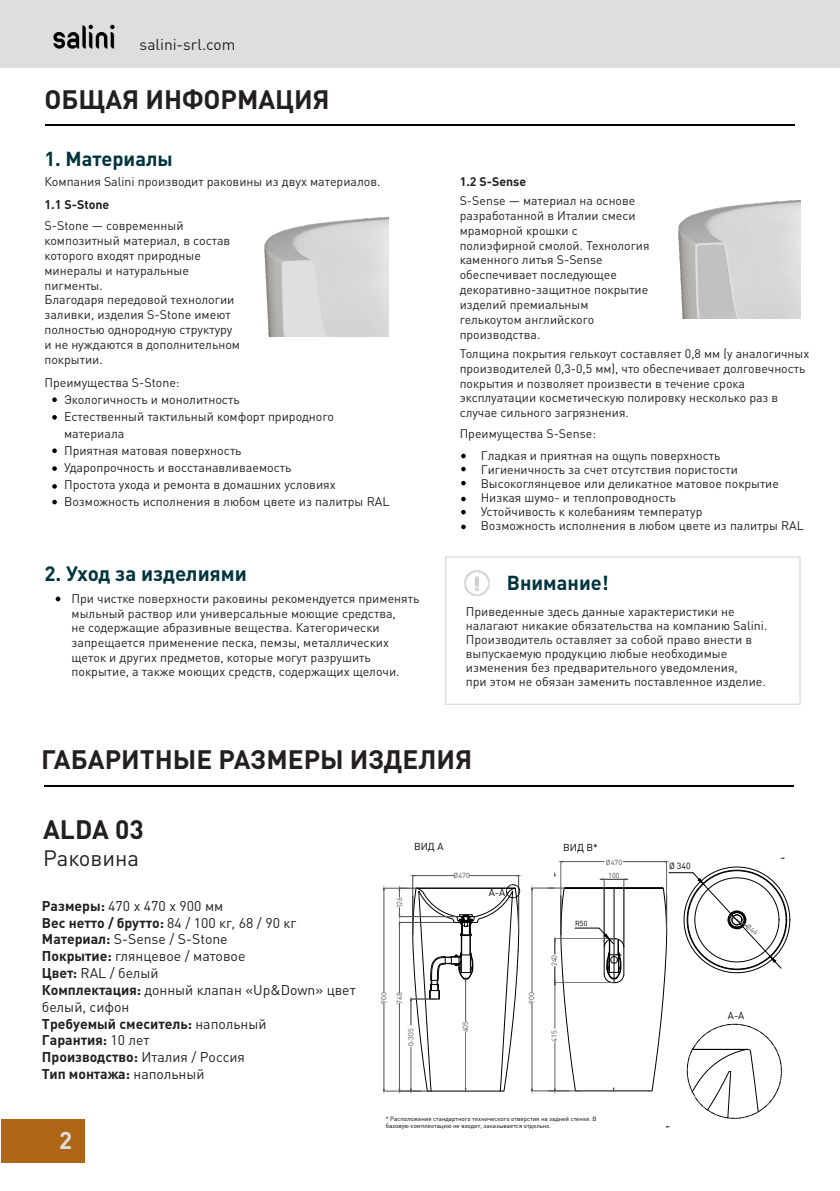
<style>
.page{position:relative;width:840px;height:1191px;background:#fff}
.page>*{position:absolute;margin:0;border:0;box-sizing:border-box;transform-origin:0 0}
.t1{font:700 26.4px "DIN Pro";color:#231f20}
.t2{font:700 24px "DIN Pro";color:#dddee0}
.t3{font:22px "DIN Pro";color:#231f20}
.t4{font:700 20.6px "DIN Pro";letter-spacing:-.005em;color:#00343e}
.t5{font:700 20px "DIN Pro";color:#00343e}
.t6{font:15.6px "DIN Pro";color:#231f20}
.t7{font:14px/16.8px "DIN Pro";color:#231f20}
.t8{font:12.4px/15px "DIN Pro";color:#231f20}
.t9{font:700 12.4px "DIN Pro";color:#231f20}
.t10{font:10px "DIN Pro";color:#000}
.t11{font:8.8px "DIN Pro";color:#000}
.t12{font:7.2px/15.6px "DIN Pro";color:#545454}
.t13{font:7.2px "DIN Pro";color:#535353}
.t14{font:7.2px "DIN Pro";color:#545454}
.t15{font:7.2px "DIN Pro";color:#000}
.t16{font:6.2px/7.4px "DIN Pro";color:#000}
.s1{font-weight:700}
</style>
<div class="page">
<div style="left:0;top:0;width:839px;height:67px;background:#dddee0"></div>
<img style="left:53px;top:24px;width:62px;height:25px">
<img style="left:264px;top:217px;width:124px;height:119px">
<svg style="left:52px;top:397px;width:5px;height:5px"></svg>
<svg style="left:52px;top:415px;width:5px;height:5px"></svg>
<svg style="left:52px;top:448px;width:5px;height:5px"></svg>
<svg style="left:52px;top:466px;width:5px;height:5px"></svg>
<svg style="left:52px;top:484px;width:5px;height:5px"></svg>
<svg style="left:52px;top:500px;width:5px;height:4px"></svg>
<hr style="left:45px;top:124px;width:749px;height:2px;background:#000">
<img style="left:678px;top:200px;width:122px;height:118px">
<svg style="left:461px;top:467px;width:4px;height:4px"></svg>
<svg style="left:461px;top:454px;width:4px;height:4px"></svg>
<svg style="left:461px;top:481px;width:4px;height:4px"></svg>
<svg style="left:461px;top:497px;width:4px;height:4px"></svg>
<svg style="left:461px;top:510px;width:4px;height:4px"></svg>
<svg style="left:461px;top:524px;width:4px;height:5px"></svg>
<svg style="left:56px;top:596px;width:4px;height:5px"></svg>
<div style="left:444px;top:556px;width:356px;height:149px;border:1px solid #dddee0"></div>
<img style="left:464px;top:570px;width:26px;height:26px">
<hr style="left:44px;top:784px;width:749px;height:2px;background:#000">
<div style="left:1px;top:1119px;width:83px;height:43px;background:#ae6514"></div>
<hr style="left:412px;top:875px;width:1px;height:59px;background:#545454">
<hr style="left:518px;top:875px;width:1px;height:59px;background:#545454">
<hr style="left:414px;top:875px;width:40px;height:1px;background:#545454">
<hr style="left:469px;top:875px;width:47px;height:1px;background:#545454">
<svg style="left:383px;top:884px;width:137px;height:207px"></svg>
<hr style="left:560px;top:862px;width:1px;height:72px;background:#535353">
<hr style="left:666px;top:862px;width:1px;height:72px;background:#535353">
<hr style="left:562px;top:861px;width:41px;height:1px;background:#535353">
<hr style="left:623px;top:861px;width:41px;height:1px;background:#535353">
<svg style="left:531px;top:872px;width:250px;height:246px"></svg>
<p class="t6" style="left:140px;top:32px;width:97px">salini-srl.com</p>
<p class="t1" style="left:44px;top:77px;width:287px">ОБЩАЯ ИНФОРМАЦИЯ</p>
<p class="t5" style="left:44px;top:142px;width:130px">1. Материалы</p>
<p class="t8" style="left:44px;top:173px;width:337px">Компания Salini производит раковины из двух материалов.</p>
<p class="t9" style="left:44px;top:194px;width:66px">1.1 S-Stone</p>
<p class="t8" style="left:44px;top:217px;width:141px">S-Stone — современный</p>
<p class="t8" style="left:44px;top:231px;width:187px">композитный материал, в состав</p>
<p class="t8" style="left:44px;top:246px;width:158px">которого входят природные</p>
<p class="t8" style="left:44px;top:261px;width:146px">минералы и натуральные</p>
<p class="t8" style="left:44px;top:276px;width:60px">пигменты.</p>
<p class="t8" style="left:44px;top:291px;width:197px">Благодаря передовой технологии заливки, изделия S-Stone имеют полностью однородную структуру и не нуждаются в дополнительном покрытии.</p>
<p class="t8" style="left:44px;top:373px;width:137px">Преимущества S-Stone:</p>
<p class="t8" style="left:64px;top:390px;width:177px">Экологичность и монолитность</p>
<p class="t8" style="left:64px;top:407px;width:271px">Естественный тактильный комфорт природного</p>
<p class="t8" style="left:64px;top:425px;width:62px">материала</p>
<p class="t8" style="left:64px;top:442px;width:179px">Приятная матовая поверхность</p>
<p class="t8" style="left:64px;top:459px;width:229px">Ударопрочность и восстанавливаемость</p>
<p class="t8" style="left:64px;top:476px;width:273px">Простота ухода и ремонта в домашних условиях</p>
<p class="t8" style="left:64px;top:493px;width:327px">Возможность исполнения в любом цвете из палитры RAL</p>
<p class="t4" style="left:44px;top:556px;width:204px">2. Уход за изделиями</p>
<p class="t8" style="left:71px;top:590px;width:349px">При чистке поверхности раковины рекомендуется применять</p>
<p class="t8" style="left:71px;top:604px;width:326px">мыльный раствор или универсальные моющие средства,</p>
<p class="t8" style="left:71px;top:619px;width:309px">не содержащие абразивные вещества. Категорически</p>
<p class="t8" style="left:71px;top:633px;width:319px">запрещается применение песка, пемзы, металлических</p>
<p class="t8" style="left:71px;top:648px;width:300px">щеток и других предметов, которые могут разрушить</p>
<p class="t8" style="left:71px;top:663px;width:329px">покрытие, а также моющих средств, содержащих щелочи.</p>
<p class="t9" style="left:459px;top:171px;width:68px">1.2 S-Sense</p>
<p class="t8" style="left:459px;top:192px;width:177px">S-Sense — материал на основе</p>
<p class="t8" style="left:459px;top:206px;width:177px">разработанной в Италии смеси</p>
<p class="t8" style="left:459px;top:221px;width:119px">мраморной крошки с</p>
<p class="t8" style="left:459px;top:236px;width:191px">полиэфирной смолой. Технология</p>
<p class="t8" style="left:459px;top:251px;width:144px">каменного литья S-Sense</p>
<p class="t8" style="left:459px;top:266px;width:159px">обеспечивает последующее</p>
<p class="t8" style="left:459px;top:281px;width:190px">декоративно-защитное покрытие</p>
<p class="t8" style="left:459px;top:296px;width:130px">изделий премиальным</p>
<p class="t8" style="left:459px;top:311px;width:136px">гелькоутом английского</p>
<p class="t8" style="left:459px;top:326px;width:82px">производства.</p>
<p class="t8" style="left:459px;top:344px;width:351px">Толщина покрытия гелькоут составляет 0,8 мм (у аналогичных</p>
<p class="t8" style="left:459px;top:359px;width:347px">производителей 0,3-0,5 мм), что обеспечивает долговечность покрытия и позволяет произвести в течение срока</p>
<p class="t8" style="left:459px;top:389px;width:320px">эксплуатации косметическую полировку несколько раз в</p>
<p class="t8" style="left:459px;top:404px;width:170px">случае сильного загрязнения.</p>
<p class="t8" style="left:459px;top:425px;width:138px">Преимущества S-Sense:</p>
<p class="t8" style="left:480px;top:446px;width:241px">Гладкая и приятная на ощупь поверхность</p>
<p class="t8" style="left:480px;top:460px;width:258px">Гигиеничность за счет отсутствия пористости</p>
<p class="t8" style="left:480px;top:474px;width:299px">Высокоглянцевое или деликатное матовое покрытие</p>
<p class="t8" style="left:480px;top:488px;width:197px">Низкая шумо- и теплопроводность</p>
<p class="t8" style="left:480px;top:502px;width:223px">Устойчивость к колебаниям температур</p>
<p class="t8" style="left:480px;top:516px;width:324px">Возможность исполнения в любом цвете из палитры RAL</p>
<p class="t5" style="left:506px;top:566px;width:103px">Внимание!</p>
<p class="t8" style="left:465px;top:602px;width:270px">Приведенные здесь данные характеристики не</p>
<p class="t8" style="left:465px;top:616px;width:303px">налагают никакие обязательства на компанию Salini.</p>
<p class="t8" style="left:465px;top:630px;width:288px">Производитель оставляет за собой право внести в</p>
<p class="t8" style="left:465px;top:644px;width:263px">выпускаемую продукцию любые необходимые</p>
<p class="t8" style="left:465px;top:658px;width:273px">изменения без предварительного уведомления,</p>
<p class="t8" style="left:465px;top:672px;width:301px">при этом не обязан заменить поставленное изделие.</p>
<p class="t1" style="left:41px;top:737px;width:432px">ГАБАРИТНЫЕ РАЗМЕРЫ ИЗДЕЛИЯ</p>
<p class="t1" style="left:43px;top:808px;width:102px">ALDA 03</p>
<p class="t3" style="left:43px;top:840px;width:97px">Раковина</p>
<p class="t7" style="left:42px;top:896px;width:315px"><span class="s1">Размеры:</span> 470 x 470 x 900 мм<br><span class="s1">Вес нетто / брутто:</span> 84 / 100 кг, 68 / 90 кг<br><span class="s1">Материал:</span> S-Sense / S-Stone<br><span class="s1">Покрытие:</span> глянцевое / матовое<br><span class="s1">Цвет:</span> RAL / белый<br><span class="s1">Комплектация:</span> донный клапан «Up&amp;Down» цвет белый, сифон<br><span class="s1">Требуемый смеситель:</span> напольный<br><span class="s1">Гарантия:</span> 10 лет<br><span class="s1">Производство:</span> Италия / Россия<br><span class="s1">Тип монтажа:</span> напольный</p>
<p class="t2" style="left:59px;top:1120px;width:15px">2</p>
<p class="t12" style="left:392px;top:908px;width:13px;rotate:-90deg">126</p>
<p class="t10" style="left:414px;top:838px;width:31px">ВИД А</p>
<p class="t10" style="left:563px;top:839px;width:36px">ВИД В*</p>
<p class="t12" style="left:453px;top:868px;width:18px">Ø470</p>
<p class="t10" style="left:488px;top:889px;width:18px">А-А</p>
<p class="t13" style="left:605px;top:858px;width:18px">Ø470</p>
<p class="t13" style="left:608px;top:870px;width:13px">100</p>
<p class="t15" style="left:574px;top:918px;width:14px">R50</p>
<p class="t12" style="left:377px;top:1003px;width:13px;rotate:-90deg">900<br>748</p>
<p class="t12" style="left:402px;top:1046px;width:20px;rotate:-90deg">0-305</p>
<p class="t12" style="left:458px;top:1032px;width:13px;rotate:-90deg">405</p>
<p class="t13" style="left:526px;top:1003px;width:13px;rotate:-90deg">900</p>
<p class="t14" style="left:549px;top:966px;width:13px;rotate:-90deg">240</p>
<p class="t14" style="left:549px;top:1042px;width:13px;rotate:-90deg">415</p>
<p class="t16" style="left:385px;top:1114px;width:212px">* Расположение стандартного технического отверстия на задней стенке. В базовую комплектацию не входит, заказывается отдельно.</p>
<p class="t11" style="left:668px;top:862px;width:23px">Ø 340</p>
<p class="t10" style="left:727px;top:1012px;width:18px">А-А</p>
</div>
